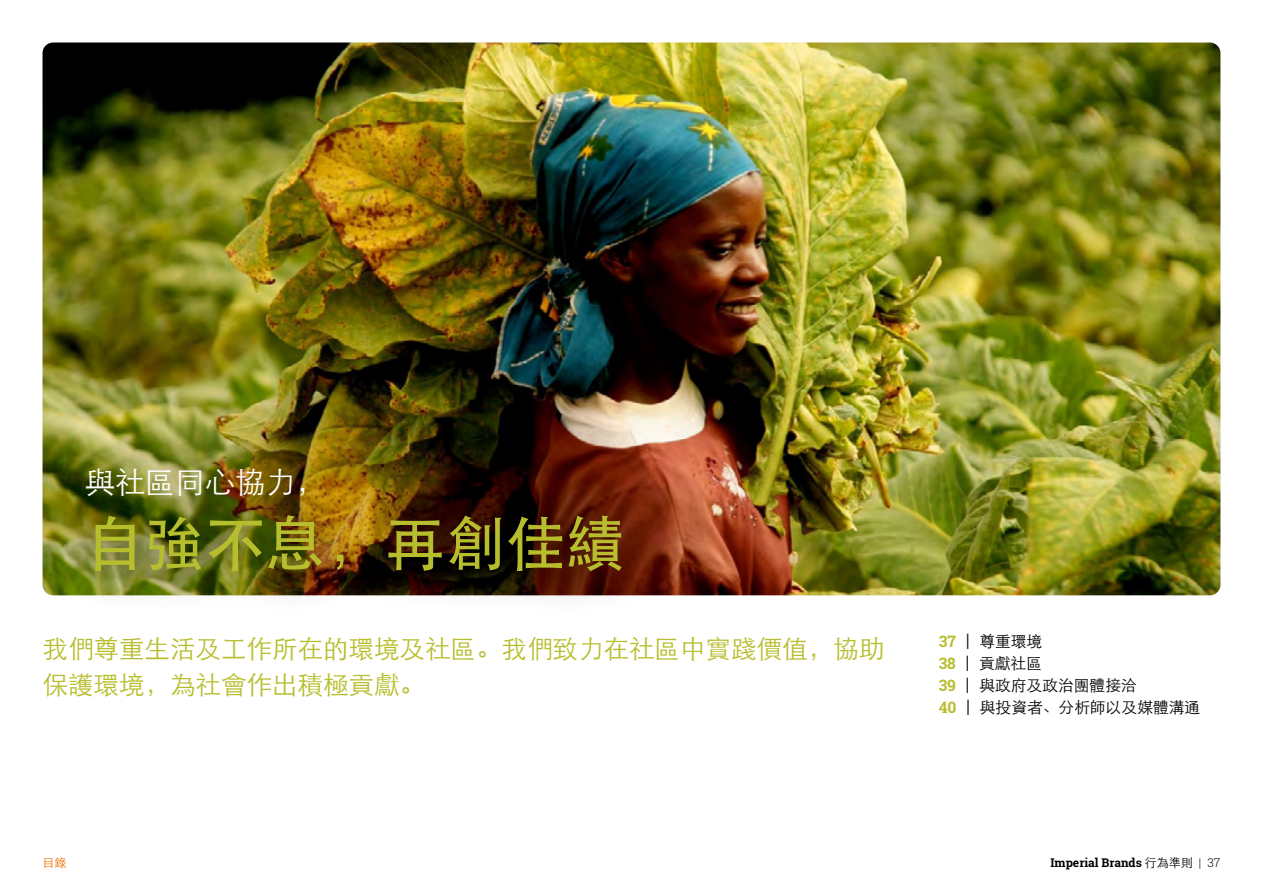
<style>
.page{position:relative;width:1263px;height:893px;background:#fff}
.page>*{position:absolute;margin:0;border:0;box-sizing:border-box;transform-origin:0 0}
.t1{font:500 60px "ST Heiti SC";color:#b7be2d}
.t2{font:300 30px "ST Heiti SC";color:#fff}
.t3{font:300 25.5px/35.7px "ST Heiti SC";color:#b7be2d}
.t4{font:300 15.75px/22px "ST Heiti SC";color:#000}
.t5{font:700 12px "Roboto Slab";color:#000}
.t6{font:300 12px "ST Heiti SC";color:#ee7100}
.s1{font-family:"Roboto Slab";font-weight:700;color:#b7be2d}
.s2{font-family:"ST Heiti SC";font-weight:300}
.s3{font-weight:300}
</style>
<div class="page">
<img style="left:43px;top:43px;width:1177px;height:552px">
<div style="left:44px;top:424px;width:621px;height:191px;background:#000;opacity:.85"></div>
<p class="t2" style="left:85px;top:456px;width:241px">與社區同心協力，</p>
<h1 class="t1" style="left:85px;top:510px;width:541px">自強不息，再創佳績</h1>
<p class="t3" style="left:43px;top:628px;width:843px">我們尊重生活及工作所在的環境及社區。我們致力在社區中實踐價值，協助保護環境，為社會作出積極貢獻。</p>
<p class="t4" style="left:939px;top:629px;width:263px"><span class="s1">37</span> | 尊重環境<br><span class="s1">38</span> | 貢獻社區<br><span class="s1">39</span> | 與政府及政治團體接洽<br><span class="s1">40</span> | 與投資者、分析師以及媒體溝通</p>
<p class="t6" style="left:43px;top:853px;width:25px">目錄</p>
<p class="t5" style="left:1050px;top:855px;width:172px">Imperial Brands <span class="s2">行為準則</span> <span class="s3">| 37</span></p>
</div>
